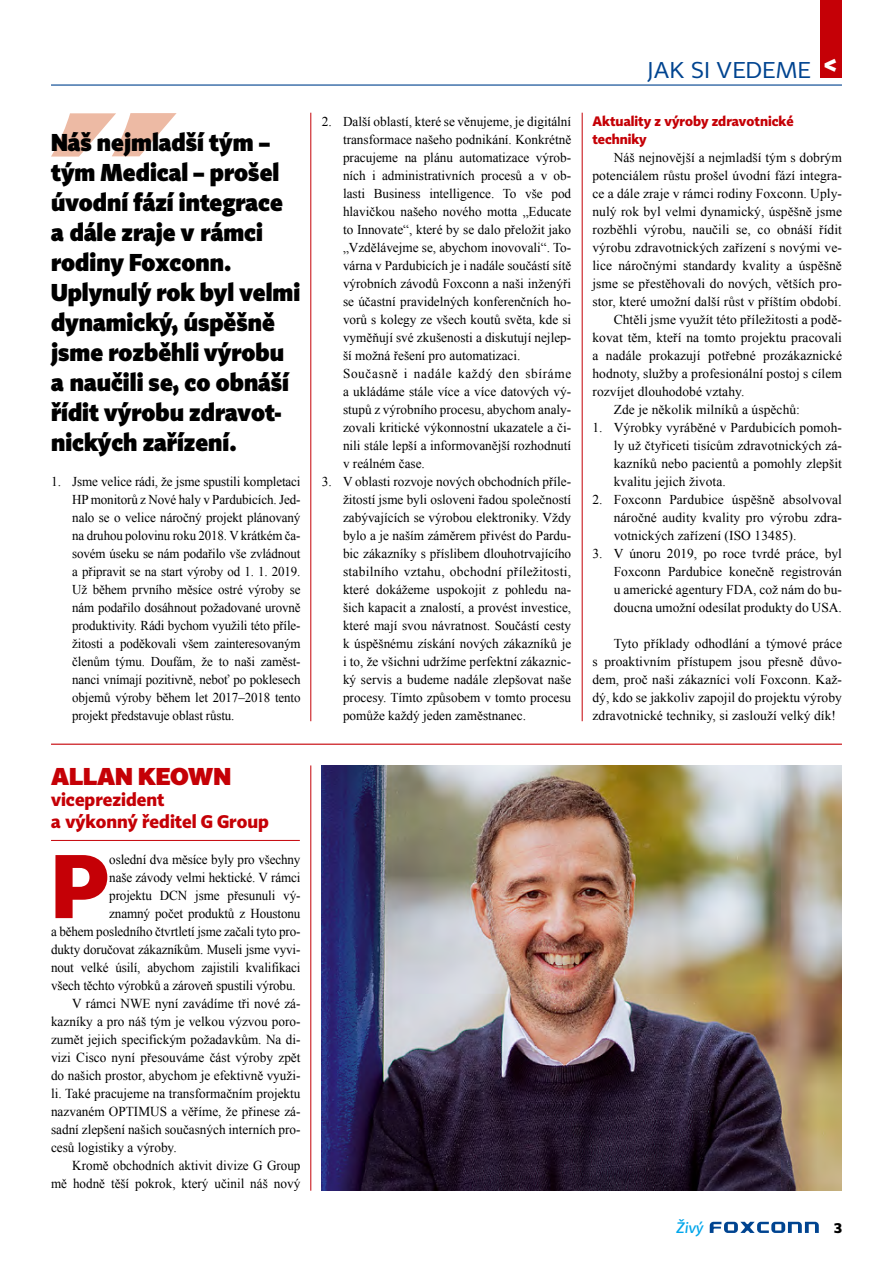
<style>
.page{position:relative;width:893px;height:1263px;background:#fff}
.page>*{position:absolute;margin:0;border:0;box-sizing:border-box;transform-origin:0 0}
.t1{font:700 88.8px "Tabac Sans";color:#c50006}
.t2{font:500 24px/30px "Tabac Sans";color:#000;scale:.95 1}
.t3{font:500 24px "Tabac Sans";color:#c50006}
.t4{font:22.5px "Tabac Sans";letter-spacing:.02em;color:#004490}
.t5{font:700 18px/21.6px "Tabac Sans";color:#c50006}
.t6{font:italic 500 15px "Tabac Sans";color:#00a6eb}
.t7{font:700 14.25px "Tabac Sans";color:#000}
.t8{font:13.65px "Times New Roman CE";color:#000;scale:.96 1}
.t9{font:13.65px "Times New Roman CE";color:#000}
.t10{font:13.5px/18px "Times New Roman CE";color:#000;text-align:justify}
.t11{font:700 13.5px/18px "Tabac Sans";color:#c50006}
</style>
<div class="page">
<hr style="left:51px;top:84px;width:791px;height:2px;background:#004490">
<svg style="left:710px;top:1222px;width:109px;height:11px"></svg>
<div style="left:820px;top:0;width:22px;height:77px;background:#c50006"></div>
<img style="left:322px;top:765px;width:520px;height:426px">
<svg style="left:51px;top:113px;width:126px;height:44px"></svg>
<hr style="left:51px;top:744px;width:791px;height:1px;background:#c50006">
<hr style="left:582px;top:113px;width:1px;height:608px;background:#c50006">
<hr style="left:311px;top:113px;width:1px;height:608px;background:#c50006">
<hr style="left:311px;top:765px;width:1px;height:426px;background:#c50006">
<hr style="left:51px;top:840px;width:249px;height:1px;background:#c50006">
<h2 class="t2" style="left:51px;top:128px;width:264px">Náš nejmladší tým – tým Medical – prošel úvodní fází integrace a dále zraje v rámci rodiny Foxconn.<br>Uplynulý rok byl velmi dynamický, úspěšně jsme rozběhli výrobu a naučili se, co obnáší řídit výrobu zdravot&shy;nických zařízení.</h2>
<p class="t10" style="left:72px;top:472px;width:230px;text-indent:-21px">1. Jsme velice rádi, že jsme spustili kompletaci HP monitorů z Nové haly v Pardubicích. Jed&shy;nalo se o velice náročný projekt plánovaný na druhou polovinu roku 2018. V krátkém ča&shy;sovém úseku se nám podařilo vše zvládnout a připravit se na start výroby od 1. 1. 2019.<br>Už během prvního měsíce ostré výroby se nám podařilo dosáhnout požadované urovně produktivity. Rádi bychom využili této příle&shy;žitosti a poděkovali všem zainteresovaným členům týmu. Doufám, že to naši zaměst&shy;nanci vnímají pozitivně, neboť po poklesech objemů výroby během let 2017–2018 tento projekt představuje oblast růstu.</p>
<h2 class="t3" style="left:51px;top:761px;width:182px">ALLAN KEOWN</h2>
<h3 class="t5" style="left:51px;top:789px;width:219px">viceprezident<br>a výkonný ředitel G Group</h3>
<h1 class="t1" style="left:51px;top:831px;width:59px">P</h1>
<p class="t8" style="left:109px;top:852px;width:201px">oslední dva měsíce byly pro všechny</p>
<p class="t8" style="left:109px;top:870px;width:201px">naše závody velmi hektické. V rámci</p>
<p class="t8" style="left:109px;top:888px;width:201px">projektu DCN jsme přesunuli vý-</p>
<p class="t8" style="left:109px;top:906px;width:201px">znamný počet produktů z Houstonu</p>
<p class="t8" style="left:51px;top:924px;width:261px">a během posledního čtvrtletí jsme začali tyto pro-</p>
<p class="t8" style="left:51px;top:942px;width:261px">dukty doručovat zákazníkům. Museli jsme vyvi-</p>
<p class="t8" style="left:51px;top:960px;width:261px">nout velké úsilí, abychom zajistili kvalifikaci</p>
<p class="t8" style="left:51px;top:978px;width:256px">všech těchto výrobků a zároveň spustili výrobu.</p>
<p class="t9" style="left:72px;top:996px;width:230px">V rámci NWE nyní zavádíme tři nové zá-</p>
<p class="t9" style="left:51px;top:1014px;width:251px">kazníky a pro náš tým je velkou výzvou poro-</p>
<p class="t9" style="left:51px;top:1032px;width:251px">zumět jejich specifickým požadavkům. Na di-</p>
<p class="t9" style="left:51px;top:1050px;width:251px">vizi Cisco nyní přesouváme část výroby zpět</p>
<p class="t9" style="left:51px;top:1068px;width:251px">do našich prostor, abychom je efektivně využi-</p>
<p class="t9" style="left:51px;top:1086px;width:251px">li. Také pracujeme na transformačním projektu</p>
<p class="t9" style="left:51px;top:1104px;width:251px">nazvaném OPTIMUS a věříme, že přinese zá-</p>
<p class="t9" style="left:51px;top:1122px;width:251px">sadní zlepšení našich současných interních pro-</p>
<p class="t9" style="left:51px;top:1140px;width:127px">cesů logistiky a výroby.</p>
<p class="t8" style="left:72px;top:1158px;width:239px">Kromě obchodních aktivit divize G Group</p>
<p class="t8" style="left:51px;top:1176px;width:261px">mě hodně těší pokrok, který učinil náš nový</p>
<p class="t10" style="left:343px;top:112px;width:230px;text-align:left;text-indent:-21px">2. Další oblastí, které se věnujeme, je digitální transformace našeho podnikání. Konkrétně pracujeme na plánu automatizace výrob&shy;ních i administrativních procesů a v ob&shy;lasti Business intelligence. To vše pod hlavičkou našeho nového motta „Educate to Innovate“, které by se dalo přeložit jako „Vzdělávejme se, abychom inovovali“. To&shy;várna v Pardubicích je i nadále součástí sítě výrobních závodů Foxconn a naši inženýři se účastní pravidelných konferenčních ho&shy;vorů s kolegy ze všech koutů světa, kde si vyměňují své zkušenosti a diskutují nejlep&shy;ší možná řešení pro automatizaci.<br>Současně i nadále každý den sbíráme a ukládáme stále více a více datových vý&shy;stupů z výrobního procesu, abychom analy&shy;zovali kritické výkonnostní ukazatele a či&shy;nili stále lepší a informovanější rozhodnutí v reálném čase.</p>
<p class="t10" style="left:343px;top:472px;width:230px;text-indent:-21px">3. V oblasti rozvoje nových obchodních příle&shy;žitostí jsme byli osloveni řadou společností zabývajících se výrobou elektroniky. Vždy bylo a je naším záměrem přivést do Pardu&shy;bic zákazníky s příslibem dlouhotrvajícího stabilního vztahu, obchodní příležitosti, které dokážeme uspokojit z pohledu na&shy;šich kapacit a znalostí, a provést investice, které mají svou návratnost. Součástí cesty k úspěšnému získání nových zákazníků je i to, že všichni udržíme perfektní zákaznic&shy;ký servis a budeme nadále zlepšovat naše procesy. Tímto způsobem v tomto procesu pomůže každý jeden zaměstnanec.</p>
<h3 class="t4" style="left:647px;top:56px;width:165px">JAK SI VEDEME</h3>
<p class="t11" style="left:592px;top:112px;width:203px">Aktuality z výroby zdravotnické techniky</p>
<p class="t10" style="left:614px;top:148px;width:230px">Náš nejnovější a nejmladší tým s dobrým</p>
<p class="t10" style="left:592px;top:166px;width:251px">potenciálem růstu prošel úvodní fází integra-</p>
<p class="t10" style="left:592px;top:184px;width:251px">ce a dále zraje v rámci rodiny Foxconn. Uply-</p>
<p class="t10" style="left:592px;top:202px;width:251px">nulý rok byl velmi dynamický, úspěšně jsme</p>
<p class="t10" style="left:592px;top:220px;width:251px">rozběhli výrobu, naučili se, co obnáší řídit</p>
<p class="t10" style="left:592px;top:238px;width:251px">výrobu zdravotnických zařízení s novými ve-</p>
<p class="t10" style="left:592px;top:256px;width:251px">lice náročnými standardy kvality a úspěšně</p>
<p class="t10" style="left:592px;top:274px;width:251px">jsme se přestěhovali do nových, větších pro-</p>
<p class="t10" style="left:592px;top:292px;width:250px">stor, které umožní další růst v příštím období.</p>
<p class="t10" style="left:614px;top:310px;width:230px">Chtěli jsme využít této příležitosti a podě-</p>
<p class="t10" style="left:592px;top:328px;width:251px">kovat těm, kteří na tomto projektu pracovali</p>
<p class="t10" style="left:592px;top:346px;width:251px">a nadále prokazují potřebné prozákaznické</p>
<p class="t10" style="left:592px;top:364px;width:251px">hodnoty, služby a profesionální postoj s cílem</p>
<p class="t10" style="left:592px;top:382px;width:153px">rozvíjet dlouhodobé vztahy.</p>
<p class="t10" style="left:614px;top:400px;width:188px">Zde je několik milníků a úspěchů:</p>
<p class="t10" style="left:614px;top:418px;width:230px;text-indent:-21px">1. Výrobky vyráběné v Pardubicích pomoh&shy;ly už čtyřiceti tisícům zdravotnických zá&shy;kazníků nebo pacientů a pomohly zlepšit kvalitu jejich života.</p>
<p class="t10" style="left:614px;top:490px;width:230px;text-indent:-21px">2. Foxconn Pardubice úspěšně absolvoval náročné audity kvality pro výrobu zdra&shy;votnických zařízení (ISO 13485).</p>
<p class="t10" style="left:614px;top:544px;width:230px;text-indent:-21px">3. V únoru 2019, po roce tvrdé práce, byl Foxconn Pardubice konečně registrován u americké agentury FDA, což nám do bu&shy;doucna umožní odesílat produkty do USA.</p>
<p class="t10" style="left:592px;top:634px;width:251px;text-indent:21px">Tyto příklady odhodlání a týmové práce s proaktivním přístupem jsou přesně důvo&shy;dem, proč naši zákazníci volí Foxconn. Kaž&shy;dý, kdo se jakkoliv zapojil do projektu výroby zdravotnické techniky, si zaslouží velký dík!</p>
<p class="t6" style="left:677px;top:1218px;width:29px">Živý</p>
<p class="t7" style="left:834px;top:1219px;width:9px">3</p>
</div>
